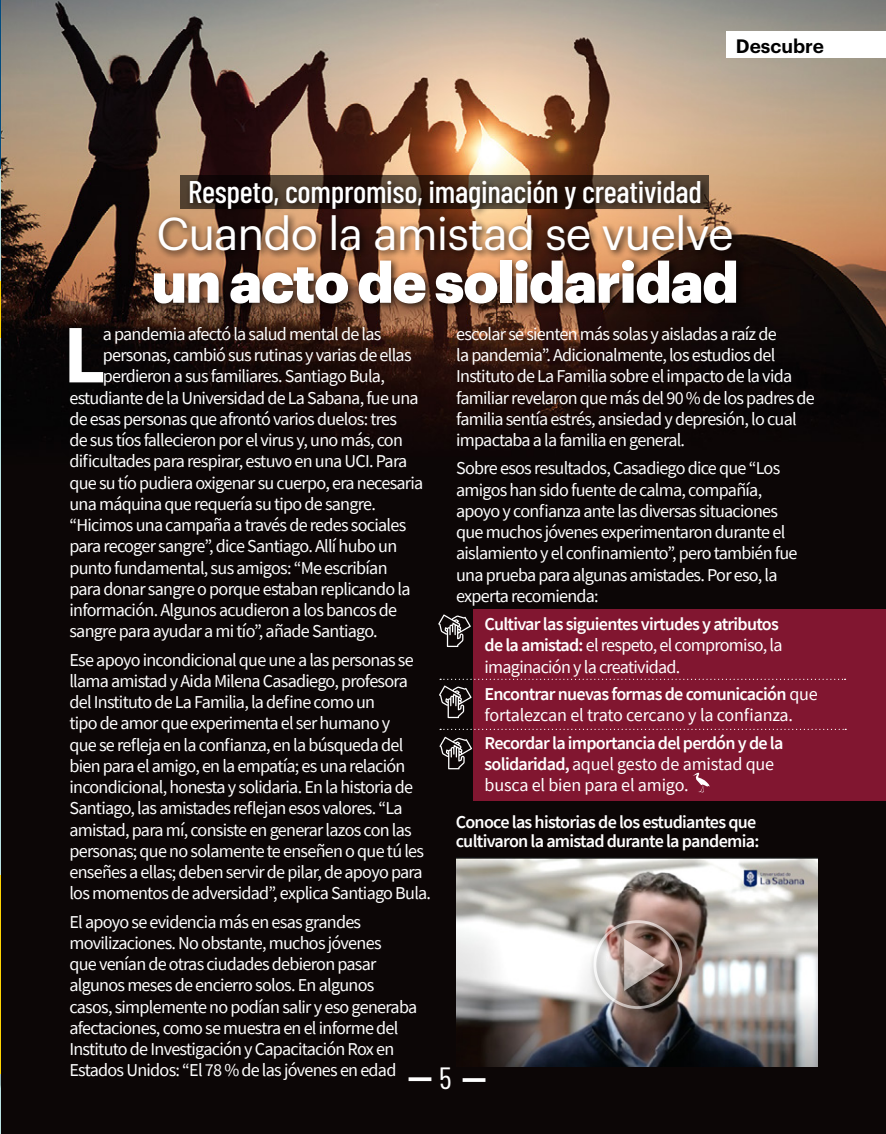
<style>
.page{position:relative;width:886px;height:1134px;background:#fff}
.page>*{position:absolute;margin:0;border:0;box-sizing:border-box;transform-origin:0 0}
.t1{font:700 83.25px "Source Sans Pro";color:#fff}
.t2{font:900 56.25px "Graphik";letter-spacing:-.02em;color:#fff}
.t3{font:45px "Graphik";letter-spacing:-.02em;color:#fff}
.t4{font:500 31.25px "Barlow Condensed";letter-spacing:-.01em;color:#fff}
.t5{font:30.75px "Barlow Condensed";color:#fff}
.t6{font:600 19px "Graphik";color:#000}
.t7{font:18.12px/21.2px "Source Sans Pro";letter-spacing:-.04em;color:#fff}
.t8{font:600 18.12px/21.2px "Source Sans Pro";letter-spacing:-.04em;color:#fff}
.t9{font:18.12px/21.2px "Source Sans Pro";letter-spacing:-.01em;color:#fff}
.s1{font-weight:400}
.s2{font-weight:600}
</style>
<div class="page">
<hr style="left:0;top:0;width:1px;height:1134px;background:#bae2e2">
<hr style="left:0;top:886px;width:1px;height:202px;background:#1d1d1b">
<hr style="left:0;top:875px;width:1px;height:199px;background:#ffd403">
<hr style="left:0;top:281px;width:1px;height:57px;background:#ffd403">
<hr style="left:0;top:0;width:3px;height:169px;background:#034c7f">
<img style="left:1px;top:0;width:885px;height:1134px">
<svg style="left:408px;top:1077px;width:23px;height:4px"></svg>
<svg style="left:463px;top:1078px;width:22px;height:4px"></svg>
<img style="left:457px;top:857px;width:361px;height:209px">
<div style="left:727px;top:31px;width:159px;height:26px;background:#fff"></div>
<svg style="left:180px;top:175px;width:529px;height:2px"></svg>
<div style="left:149px;top:177px;width:596px;height:135px;background:#000;opacity:.75"></div>
<div style="left:473px;top:609px;width:413px;height:192px;background:#811630"></div>
<svg style="left:440px;top:729px;width:406px;height:1px"></svg>
<svg style="left:438px;top:614px;width:33px;height:33px"></svg>
<svg style="left:439px;top:679px;width:406px;height:39px"></svg>
<svg style="left:439px;top:737px;width:33px;height:32px"></svg>
<svg style="left:692px;top:773px;width:18px;height:20px"></svg>
<div style="left:589px;top:916px;width:104px;height:104px;background:#000;opacity:.75"></div>
<svg style="left:624px;top:939px;width:41px;height:52px"></svg>
<div style="left:593px;top:920px;width:89px;height:89px;border:3px solid #fff;border-radius:50%"></div>
<p class="t6" style="left:736px;top:31px;width:90px">Descubre</p>
<h3 class="t4" style="left:188px;top:172px;width:515px">Respeto, compromiso, imaginación y creatividad</h3>
<h3 class="t3" style="left:156px;top:200px;width:579px">Cuando la amistad se vuelve</h3>
<h2 class="t2" style="left:151px;top:239px;width:589px">un acto de solidaridad</h2>
<p class="t7" style="left:456px;top:323px;width:360px">escolar se sienten más solas y aisladas a raíz de<br>la pandemia”. Adicionalmente, los estudios del Instituto de La Familia sobre el impacto de la vida familiar revelaron que más del 90 % de los padres de familia sentía estrés, ansiedad y depresión, lo cual impactaba a la familia en general.</p>
<p class="t7" style="left:456px;top:458px;width:343px">Sobre esos resultados, Casadiego dice que “Los amigos han sido fuente de calma, compañía, apoyo y confianza ante las diversas situaciones que muchos jóvenes experimentaron durante el aislamiento y el confinamiento”, pero también fue una prueba para algunas amistades. Por eso, la experta recomienda:</p>
<p class="t8" style="left:484px;top:613px;width:299px">Cultivar las siguientes virtudes y atributos de la amistad: <span class="s1">el respeto, el compromiso, la imaginación y la creatividad.</span></p>
<p class="t9" style="left:484px;top:683px;width:335px"><span class="s2">Encontrar nuevas formas de comunicación</span> que fortalezcan el trato cercano y la confianza.</p>
<p class="t8" style="left:484px;top:732px;width:300px">Recordar la importancia del perdón y de la solidaridad, <span class="s1">aquel gesto de amistad que busca el bien para el amigo.</span></p>
<p class="t8" style="left:456px;top:812px;width:305px;line-height:18.8px">Conoce las historias de los estudiantes que cultivaron la amistad durante la pandemia:</p>
<h1 class="t1" style="left:63px;top:298px;width:45px">L</h1>
<p class="t7" style="left:103px;top:323px;width:280px">a pandemia afectó la salud mental de las</p>
<p class="t7" style="left:103px;top:344px;width:310px">personas, cambió sus rutinas y varias de ellas</p>
<p class="t7" style="left:103px;top:366px;width:284px">perdieron a sus familiares. Santiago Bula,</p>
<p class="t7" style="left:69px;top:387px;width:351px">estudiante de la Universidad de La Sabana, fue una</p>
<p class="t7" style="left:69px;top:408px;width:329px">de esas personas que afrontó varios duelos: tres</p>
<p class="t7" style="left:69px;top:429px;width:335px">de sus tíos fallecieron por el virus y, uno más, con</p>
<p class="t7" style="left:69px;top:451px;width:339px">dificultades para respirar, estuvo en una UCI. Para</p>
<p class="t7" style="left:69px;top:472px;width:355px">que su tío pudiera oxigenar su cuerpo, era necesaria</p>
<p class="t7" style="left:69px;top:493px;width:308px">una máquina que requería su tipo de sangre.</p>
<p class="t7" style="left:69px;top:514px;width:338px">“Hicimos una campaña a través de redes sociales</p>
<p class="t7" style="left:69px;top:536px;width:329px">para recoger sangre”, dice Santiago. Allí hubo un</p>
<p class="t7" style="left:69px;top:557px;width:320px">punto fundamental, sus amigos: “Me escribían</p>
<p class="t7" style="left:69px;top:578px;width:342px">para donar sangre o porque estaban replicando la</p>
<p class="t7" style="left:69px;top:599px;width:329px">información. Algunos acudieron a los bancos de</p>
<p class="t7" style="left:69px;top:620px;width:310px">sangre para ayudar a mi tío”, añade Santiago.</p>
<p class="t7" style="left:69px;top:649px;width:363px">Ese apoyo incondicional que une a las personas se llama amistad y Aida Milena Casadiego, profesora del Instituto de La Familia, la define como un<br>tipo de amor que experimenta el ser humano y<br>que se refleja en la confianza, en la búsqueda del bien para el amigo, en la empatía; es una relación incondicional, honesta y solidaria. En la historia de Santiago, las amistades reflejan esos valores. “La amistad, para mí, consiste en generar lazos con las personas; que no solamente te enseñen o que tú les enseñes a ellas; deben servir de pilar, de apoyo para los momentos de adversidad”, explica Santiago Bula.</p>
<p class="t7" style="left:69px;top:911px;width:349px">El apoyo se evidencia más en esas grandes movilizaciones. No obstante, muchos jóvenes<br>que venían de otras ciudades debieron pasar algunos meses de encierro solos. En algunos casos, simplemente no podían salir y eso generaba afectaciones, como se muestra en el informe del Instituto de Investigación y Capacitación Rox en Estados Unidos: “El 78 % de las jóvenes en edad</p>
<h3 class="t5" style="left:439px;top:1058px;width:14px">5</h3>
</div>
